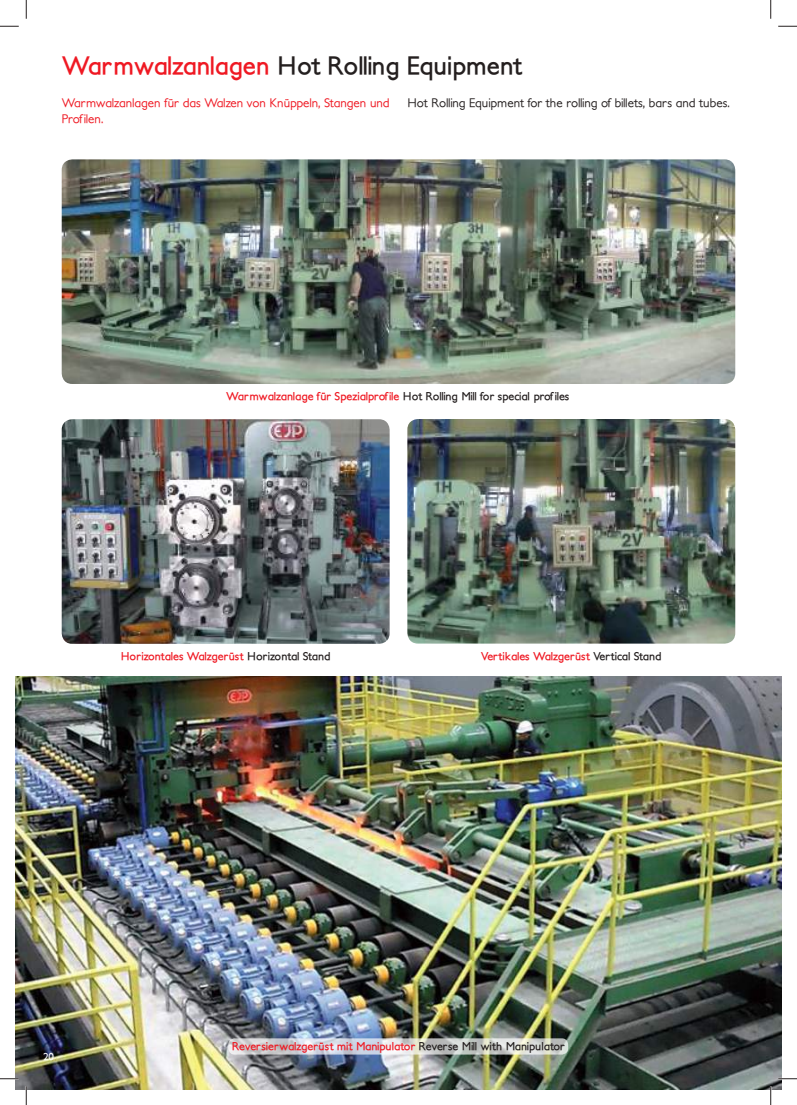
<style>
.page{position:relative;width:797px;height:1105px;background:#fff}
.page>*{position:absolute;margin:0;border:0;box-sizing:border-box;transform-origin:0 0}
.t1{font:700 25px "Petita";color:#241f1f}
.t2{font:500 12.5px/16.2px "Petita";color:#ef1923}
.t3{font:500 12.5px "Petita";color:#241f1f}
.t4{font:700 11.25px "Petita";color:#ef1923}
.t5{font:700 11.25px "Petita";color:#241f1f}
.t6{font:700 10px "Petita";color:#fff}
.s1{color:#ef1923}
.s2{color:#241f1f}
</style>
<div class="page">
<img style="left:16px;top:676px;width:765px;height:413px">
<img style="left:407px;top:419px;width:328px;height:225px">
<img style="left:62px;top:419px;width:327px;height:225px">
<img style="left:62px;top:159px;width:673px;height:225px">
<svg style="left:228px;top:1038px;width:340px;height:16px;background:#d0d3d4"></svg>
<svg style="left:0;top:25px;width:19px;height:2px"></svg>
<svg style="left:778px;top:25px;width:19px;height:2px"></svg>
<svg style="left:0;top:1078px;width:19px;height:1px"></svg>
<svg style="left:778px;top:1078px;width:19px;height:1px"></svg>
<svg style="left:25px;top:0;width:2px;height:19px"></svg>
<svg style="left:25px;top:1086px;width:2px;height:19px"></svg>
<svg style="left:770px;top:0;width:1px;height:19px"></svg>
<svg style="left:770px;top:1086px;width:1px;height:19px"></svg>
<h1 class="t1" style="left:62px;top:51px;width:461px"><span class="s1">Warmwalzanlagen</span> Hot Rolling Equipment</h1>
<p class="t2" style="left:62px;top:95px;width:329px">Warmwalzanlagen für das Walzen von Knüppeln, Stangen und<br>Profilen.</p>
<p class="t3" style="left:407px;top:95px;width:324px">Hot Rolling Equipment for the rolling of billets, bars and tubes.</p>
<p class="t5" style="left:226px;top:389px;width:344px"><span class="s1">Warmwalzanlage für Spezialprofile</span> Hot Rolling Mill for special profiles</p>
<p class="t4" style="left:121px;top:649px;width:211px">Horizontales Walzgerüst <span class="s2">Horizontal Stand</span></p>
<p class="t4" style="left:481px;top:649px;width:182px">Vertikales Walzgerüst <span class="s2">Vertical Stand</span></p>
<p class="t6" style="left:44px;top:1050px;width:12px">20</p>
<p class="t4" style="left:232px;top:1039px;width:334px">Reversierwalzgerüst mit Manipulator <span class="s2">Reverse Mill with Manipulator</span></p>
</div>
